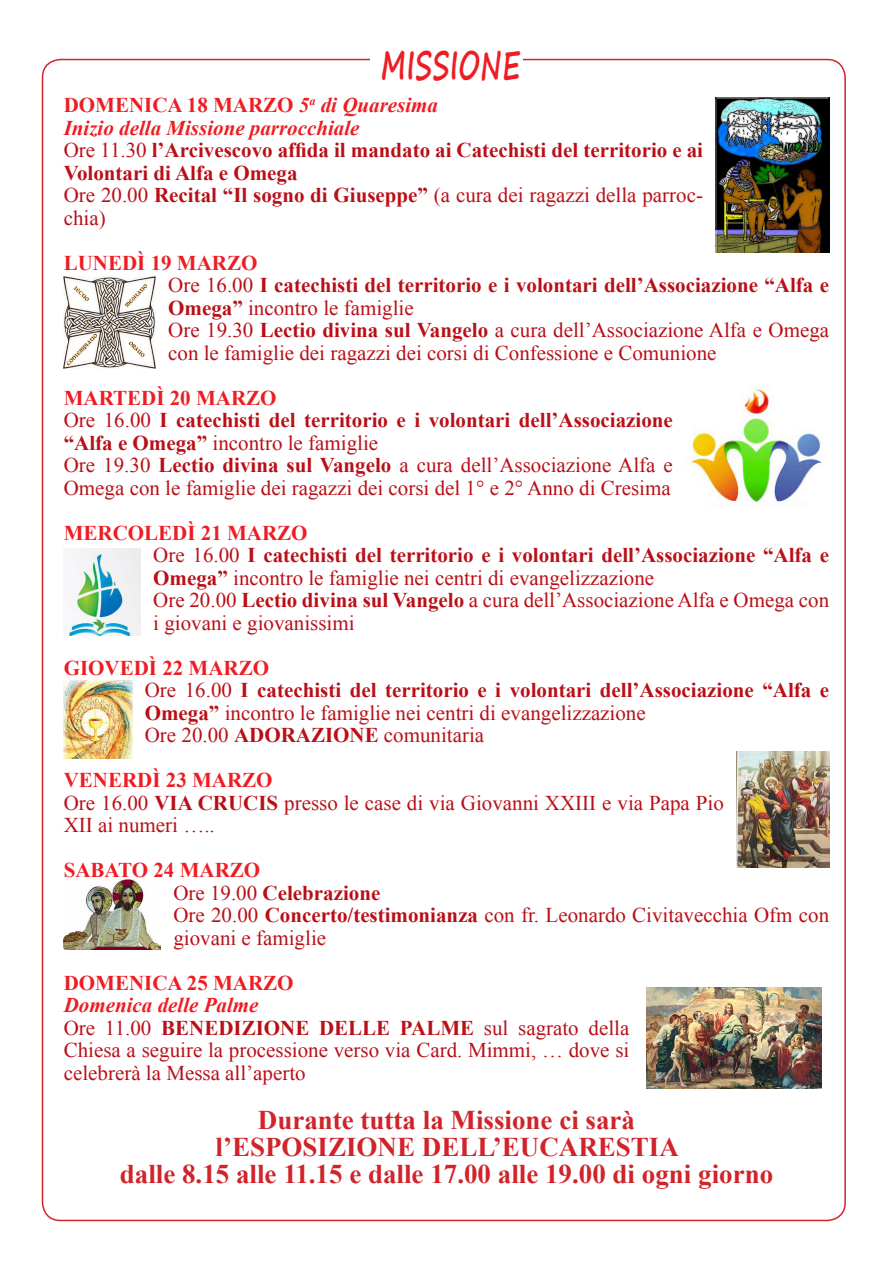
<style>
.page{position:relative;width:893px;height:1263px;background:#fff}
.page>*{position:absolute;margin:0;border:0;box-sizing:border-box;transform-origin:0 0}
.t1{font:700 39.6px "Segoe Print";letter-spacing:.005em;color:#ee1d23;scale:.68 1}
.t2{font:700 27px "Times New Roman";color:#d1232a}
.t3{font:21px/22.5px "Times New Roman";color:#b90f17}
.t4{font:700 21px/22.5px "Times New Roman";color:#b90f17}
.t5{font:700 21px "Times New Roman";color:#ee1d23}
.t6{font:italic 700 21px "Times New Roman";color:#ee1d23}
.s1{font-style:italic}
.s2{font-weight:400}
.s3{font-weight:700}
</style>
<div class="page">
<img style="left:64px;top:276px;width:91px;height:93px">
<img style="left:716px;top:98px;width:113px;height:155px">
<img style="left:691px;top:386px;width:131px;height:119px">
<img style="left:66px;top:549px;width:75px;height:86px">
<img style="left:64px;top:680px;width:68px;height:78px">
<img style="left:737px;top:752px;width:92px;height:115px">
<img style="left:64px;top:879px;width:97px;height:70px">
<img style="left:646px;top:988px;width:175px;height:100px">
<p class="t1" style="left:381px;top:28px;width:207px">MISSIONE</p>
<p class="t5" style="left:64px;top:90px;width:376px">DOMENICA 18 MARZO <span class="s1">5</span><sup>a</sup> <span class="s1">di Quaresima</span></p>
<p class="t6" style="left:64px;top:113px;width:297px">Inizio della Missione parrocchiale</p>
<p class="t4" style="left:64px;top:138px;width:641px"><span class="s2">Ore 11.30</span> l’Arcivescovo affida il mandato ai Catechisti del territorio e ai<br>Volontari di Alfa e Omega</p>
<p class="t3" style="left:64px;top:183px;width:641px">Ore 20.00 <span class="s3">Recital “Il sogno di Giuseppe”</span> (a cura dei ragazzi della parroc&shy;chia)</p>
<p class="t5" style="left:64px;top:248px;width:195px">LUNEDÌ 19 MARZO</p>
<p class="t4" style="left:168px;top:273px;width:662px"><span class="s2">Ore 16.00</span> I catechisti del territorio e i volontari dell’Associazione “Alfa e<br>Omega” <span class="s2">incontro le famiglie</span></p>
<p class="t3" style="left:168px;top:318px;width:662px">Ore 19.30 <span class="s3">Lectio divina sul Vangelo</span> a cura dell’Associazione Alfa e Omega con le famiglie dei ragazzi dei corsi di Confessione e Comunione</p>
<p class="t5" style="left:64px;top:383px;width:214px">MARTEDÌ 20 MARZO</p>
<p class="t4" style="left:64px;top:408px;width:611px"><span class="s2">Ore 16.00</span> I catechisti del territorio e i volontari dell’Associazione “Alfa e Omega” <span class="s2">incontro le famiglie</span></p>
<p class="t3" style="left:64px;top:453px;width:611px">Ore 19.30 <span class="s3">Lectio divina sul Vangelo</span> a cura dell’Associazione Alfa e<br>Omega con le famiglie dei ragazzi dei corsi del 1° e 2° Anno di Cresima</p>
<p class="t5" style="left:64px;top:518px;width:245px">MERCOLEDÌ 21 MARZO</p>
<p class="t4" style="left:153px;top:543px;width:677px"><span class="s2">Ore 16.00</span> I catechisti del territorio e i volontari dell’Associazione “Alfa e<br>Omega” <span class="s2">incontro le famiglie nei centri di evangelizzazione</span></p>
<p class="t3" style="left:153px;top:588px;width:677px">Ore 20.00 <span class="s3">Lectio divina sul Vangelo</span> a cura dell’Associazione Alfa e Omega con i giovani e giovanissimi</p>
<p class="t5" style="left:64px;top:653px;width:207px">GIOVEDÌ 22 MARZO</p>
<p class="t4" style="left:145px;top:678px;width:686px"><span class="s2">Ore 16.00</span> I catechisti del territorio e i volontari dell’Associazione “Alfa e<br>Omega” <span class="s2">incontro le famiglie nei centri di evangelizzazione</span></p>
<p class="t3" style="left:145px;top:723px;width:341px">Ore 20.00 <span class="s3">ADORAZIONE</span> comunitaria</p>
<p class="t5" style="left:64px;top:765px;width:210px">VENERDÌ 23 MARZO</p>
<p class="t3" style="left:64px;top:791px;width:662px">Ore 16.00 <span class="s3">VIA CRUCIS</span> presso le case di via Giovanni XXIII e via Papa Pio<br>XII ai numeri …..</p>
<p class="t5" style="left:64px;top:855px;width:198px">SABATO 24 MARZO</p>
<p class="t4" style="left:173px;top:881px;width:209px"><span class="s2">Ore 19.00</span> Celebrazione</p>
<p class="t3" style="left:173px;top:903px;width:657px">Ore 20.00 <span class="s3">Concerto/testimonianza</span> con fr. Leonardo Civitavecchia Ofm con giovani e famiglie</p>
<p class="t5" style="left:64px;top:968px;width:231px">DOMENICA 25 MARZO</p>
<p class="t6" style="left:64px;top:990px;width:196px">Domenica delle Palme</p>
<p class="t3" style="left:64px;top:1016px;width:567px;text-align:justify">Ore 11.00 <span class="s3">BENEDIZIONE DELLE PALME</span> sul sagrato della Chiesa a seguire la processione verso via Card. Mimmi, … dove si celebrerà la Messa all’aperto</p>
<p class="t2" style="left:258px;top:1101px;width:379px">Durante tutta la Missione ci sarà</p>
<p class="t2" style="left:216px;top:1128px;width:465px">l’ESPOSIZIONE DELL’EUCARESTIA</p>
<p class="t2" style="left:120px;top:1155px;width:655px">dalle 8.15 alle 11.15 e dalle 17.00 alle 19.00 di ogni giorno</p>
</div>
